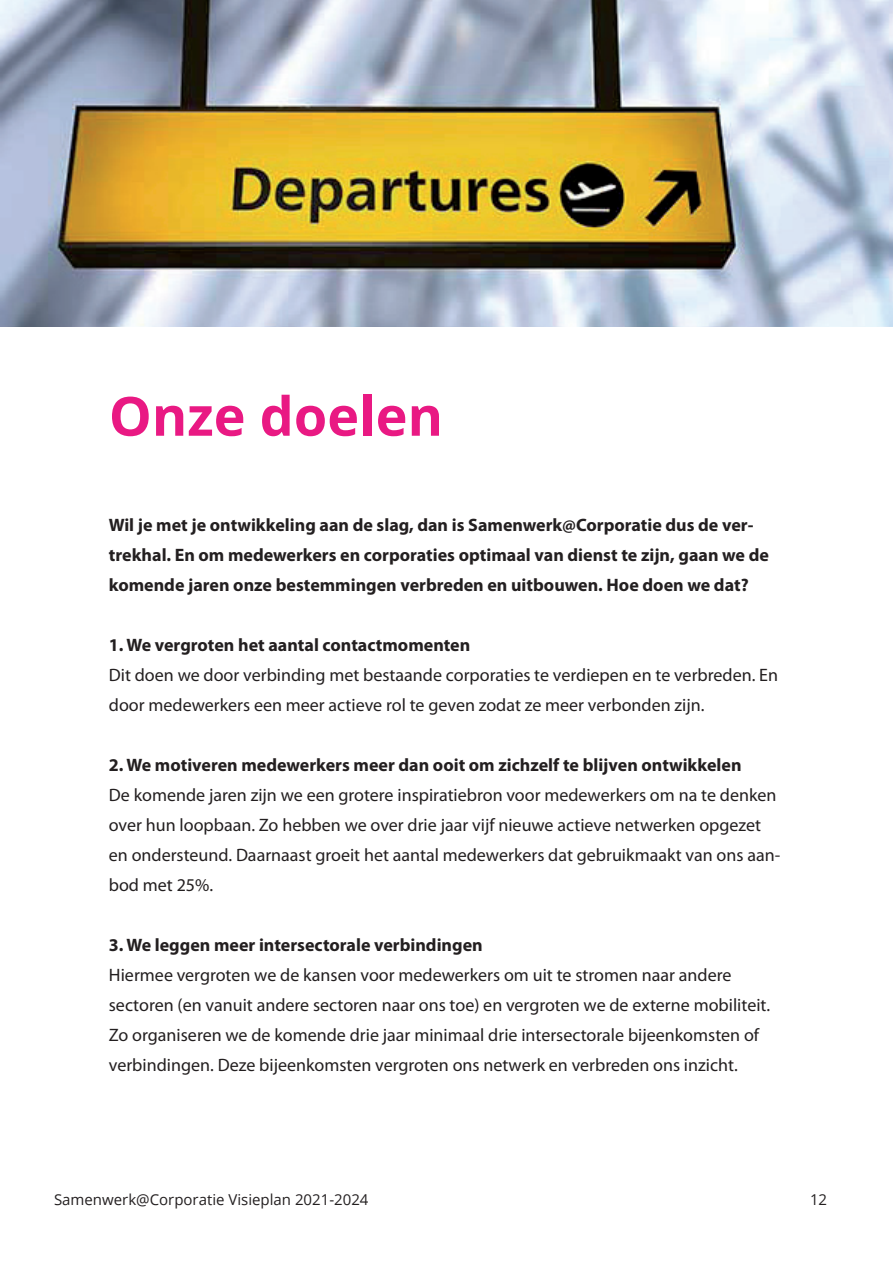
<style>
.page{position:relative;width:893px;height:1263px;background:#fff}
.page>*{position:absolute;margin:0;border:0;box-sizing:border-box;transform-origin:0 0}
.t1{font:700 54px "Open Sans";color:#e91983}
.t2{font:18px/30px "Myriad Pro";color:#231f20}
.t3{font:700 18px/30px "Myriad Pro";color:#231f20}
.t4{font:15px "Open Sans";color:#231f20}
</style>
<div class="page">
<img style="left:0;top:0;width:893px;height:326px">
<h1 class="t1" style="left:109px;top:378px;width:336px">Onze doelen</h1>
<p class="t3" style="left:109px;top:509px;width:662px">Wil je met je ontwikkeling aan de slag, dan is Samenwerk@Corporatie dus de ver&shy;trekhal. En om medewerkers en corporaties optimaal van dienst te zijn, gaan we de komende jaren onze bestemmingen verbreden en uitbouwen. Hoe doen we dat?</p>
<p class="t3" style="left:109px;top:629px;width:363px">1. We vergroten het aantal contactmomenten</p>
<p class="t2" style="left:109px;top:659px;width:671px">Dit doen we door verbinding met bestaande corporaties te verdiepen en te verbreden. En door medewerkers een meer actieve rol te geven zodat ze meer verbonden zijn.</p>
<p class="t3" style="left:109px;top:749px;width:634px">2. We motiveren medewerkers meer dan ooit om zichzelf te blijven ontwikkelen</p>
<p class="t2" style="left:109px;top:779px;width:673px">De komende jaren zijn we een grotere inspiratiebron voor medewerkers om na te denken over hun loopbaan. Zo hebben we over drie jaar vijf nieuwe actieve netwerken opgezet en ondersteund. Daarnaast groeit het aantal medewerkers dat gebruikmaakt van ons aan&shy;bod met 25%.</p>
<p class="t3" style="left:109px;top:929px;width:375px">3. We leggen meer intersectorale verbindingen</p>
<p class="t2" style="left:109px;top:959px;width:663px">Hiermee vergroten we de kansen voor medewerkers om uit te stromen naar andere sectoren (en vanuit andere sectoren naar ons toe) en vergroten we de externe mobiliteit.<br>Zo organiseren we de komende drie jaar minimaal drie intersectorale bijeenkomsten of verbindingen. Deze bijeenkomsten vergroten ons netwerk en verbreden ons inzicht.</p>
<p class="t4" style="left:54px;top:1189px;width:316px">Samenwerk@Corporatie Visieplan 2021-2024</p>
<p class="t4" style="left:810px;top:1189px;width:19px">12</p>
</div>
